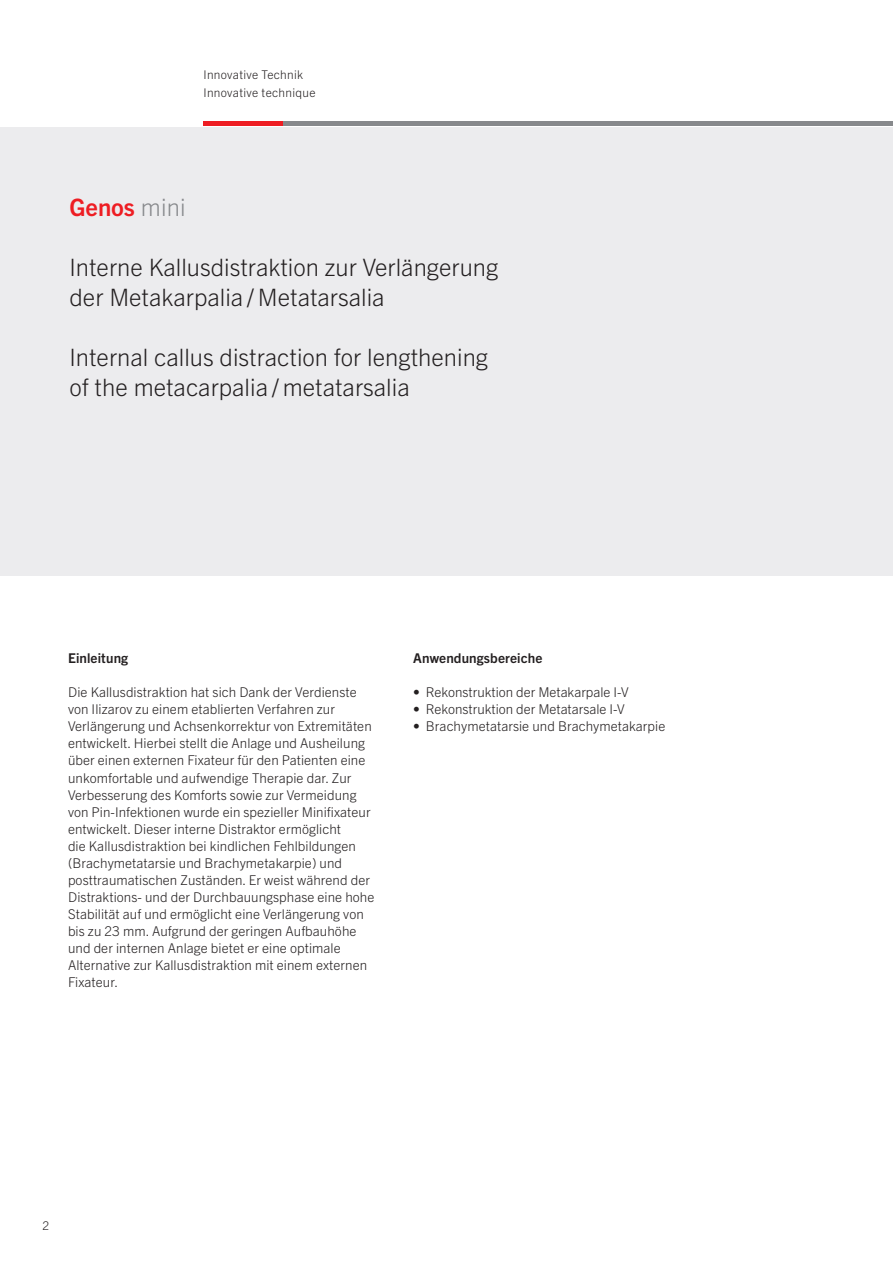
<style>
.page{position:relative;width:893px;height:1263px;background:#fff}
.page>*{position:absolute;margin:0;border:0;box-sizing:border-box;transform-origin:0 0}
.t1{font:300 24px/30px "Trade Gothic Next LT Pro";color:#231f20}
.t2{font:700 24px "Trade Gothic Next LT Pro";color:#ee1d23}
.t3{font:300 13.5px/17px "Trade Gothic Next LT Pro";letter-spacing:.005em;color:#231f20}
.t4{font:700 13.5px "Trade Gothic Next LT Pro";letter-spacing:.01em;color:#231f20}
.t5{font:300 12px/18px "Trade Gothic Next LT Pro";letter-spacing:.025em;color:#231f20}
.s1{font-weight:300;color:#87898c}
</style>
<div class="page">
<div style="left:0;top:128px;width:893px;height:448px;background:#ececee"></div>
<hr style="left:203px;top:121px;width:81px;height:4px;background:#ee1d23">
<hr style="left:284px;top:121px;width:609px;height:4px;background:#87898c">
<p class="t5" style="left:203px;top:65px;width:114px">Innovative Technik<br>Innovative technique</p>
<h1 class="t2" style="left:70px;top:190px;width:118px">Genos <span class="s1">mini</span></h1>
<h1 class="t1" style="left:70px;top:250px;width:430px">Interne Kallusdistraktion zur Verlängerung der Metakarpalia / Metatarsalia</h1>
<h1 class="t1" style="left:70px;top:340px;width:420px">Internal callus distraction for lengthening of the metacarpalia / metatarsalia</h1>
<p class="t4" style="left:68px;top:649px;width:62px">Einleitung</p>
<p class="t4" style="left:413px;top:649px;width:131px">Anwendungsbereiche</p>
<p class="t3" style="left:68px;top:683px;width:308px">Die Kallusdistraktion hat sich Dank der Verdienste von Ilizarov zu einem etablierten Verfahren zur Verlängerung und Achsenkorrektur von Extremitäten entwickelt. Hierbei stellt die Anlage und Ausheilung über einen externen Fixateur für den Patienten eine unkomfortable und aufwendige Therapie dar. Zur Verbesserung des Komforts sowie zur Vermeidung von Pin-Infektionen wurde ein spezieller Minifixateur entwickelt. Dieser interne Distraktor ermöglicht<br>die Kallusdistraktion bei kindlichen Fehlbildungen (Brachymetatarsie und Brachymetakarpie) und posttraumatischen Zuständen. Er weist während der Distraktions- und der Durchbauungsphase eine hohe Stabilität auf und ermöglicht eine Verlängerung von bis zu 23 mm. Aufgrund der geringen Aufbauhöhe und der internen Anlage bietet er eine optimale Alternative zur Kallusdistraktion mit einem externen Fixateur.</p>
<p class="t3" style="left:413px;top:683px;width:217px">• Rekonstruktion der Metakarpale I-V</p>
<p class="t3" style="left:413px;top:700px;width:213px">• Rekonstruktion der Metatarsale I-V</p>
<p class="t3" style="left:413px;top:717px;width:254px">• Brachymetatarsie und Brachymetakarpie</p>
<p class="t5" style="left:43px;top:1215px;width:8px">2</p>
</div>
